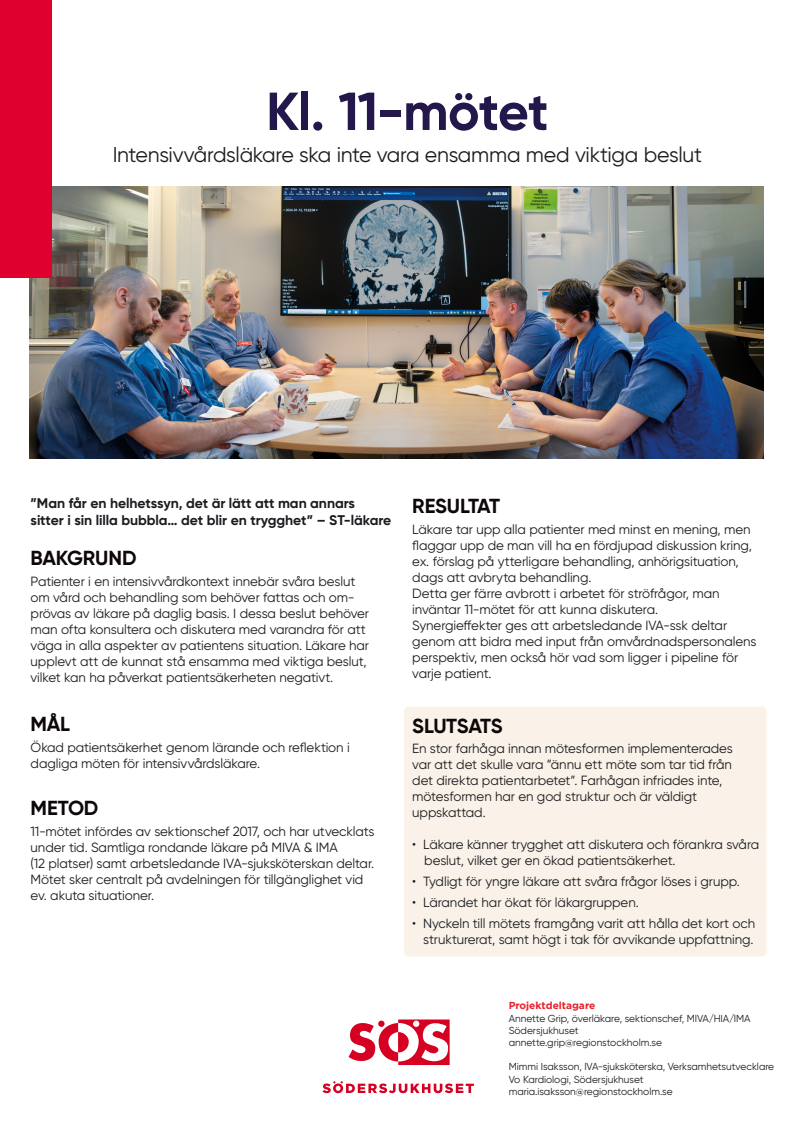
<style>
.page{position:relative;width:794px;height:1134px;background:#fff}
.page>*{position:absolute;margin:0;border:0;box-sizing:border-box;transform-origin:0 0}
.Stor_rubrik{font:700 53.32px "Gilroy";letter-spacing:-.02em;color:#24174c}
.Allmänt_styckeformat{font:21.32px "Gilroy";letter-spacing:-.015em;color:#1b1c20}
.Underrubrik{font:700 20.32px "Gilroy";letter-spacing:-.015em;color:#0d0708}
.Brödtext{font:700 20.32px "Gilroy";color:#0d0708}
.Ingress{font:700 14px/16.8px "Gilroy";letter-spacing:-.005em;color:#1b1c20}
.Brödtext-2{font:13.32px/16px "Gilroy";letter-spacing:-.01em;color:#1b1c20}
.Namn_och_kontakt-brödtext_ruta{font:10.16px/12.2px "Gilroy";letter-spacing:-.005em;color:#1b1c20}
.s1{font-family:"Gotham";font-weight:700;color:#e7212c}
</style>
<div class="page">
<div style="left:404px;top:706px;width:362px;height:250px;background:#faf2e9;border-radius:5px"></div>
<img style="left:30px;top:187px;width:733px;height:271px">
<svg style="left:348px;top:1019px;width:101px;height:46px"></svg>
<svg style="left:322px;top:1081px;width:152px;height:12px"></svg>
<div style="left:0;top:0;width:51px;height:278px;background:#e00030"></div>
<p class="Stor_rubrik" style="left:266px;top:78px;width:284px">Kl. 11-mötet</p>
<p class="Allmänt_styckeformat" style="left:113px;top:142px;width:591px">Intensivvårdsläkare ska inte vara ensamma med viktiga beslut</p>
<p class="Ingress" style="left:31px;top:494px;width:362px">”Man får en helhetssyn, det är lätt att man annars sitter i sin lilla bubbla… det blir en trygghet” – ST-läkare</p>
<p class="Underrubrik" style="left:31px;top:545px;width:107px">BAKGRUND</p>
<p class="Brödtext-2" style="left:31px;top:573px;width:340px">Patienter i en intensivvårdkontext innebär svåra beslut om vård och behandling som behöver fattas och om&shy;prövas av läkare på daglig basis. I dessa beslut behöver man ofta konsultera och diskutera med varandra för att väga in alla aspekter av patientens situation. Läkare har upplevt att de kunnat stå ensamma med viktiga beslut, vilket kan ha påverkat patientsäkerheten negativt.</p>
<p class="Brödtext" style="left:31px;top:711px;width:41px">MÅL</p>
<p class="Brödtext-2" style="left:31px;top:739px;width:321px">Ökad patientsäkerhet genom lärande och reflektion i dagliga möten för intensivvårdsläkare.</p>
<p class="Underrubrik" style="left:31px;top:795px;width:69px">METOD</p>
<p class="Brödtext-2" style="left:31px;top:823px;width:345px">11-mötet infördes av sektionschef 2017, och har utvecklats under tid. Samtliga rondande läkare på MIVA &amp; IMA</p>
<p class="Brödtext-2" style="left:31px;top:855px;width:345px">(12 platser) samt arbetsledande IVA-sjuksköterskan deltar.</p>
<p class="Brödtext-2" style="left:31px;top:871px;width:334px">Mötet sker centralt på avdelningen för tillgänglighet vid ev. akuta situationer.</p>
<p class="Underrubrik" style="left:412px;top:493px;width:89px">RESULTAT</p>
<p class="Brödtext-2" style="left:412px;top:521px;width:341px;text-align:justify">Läkare tar upp alla patienter med minst en mening, men flaggar upp de man vill ha en fördjupad diskussion kring, ex. förslag på ytterligare behandling, anhörigsituation,</p>
<p class="Brödtext-2" style="left:412px;top:569px;width:181px">dags att avbryta behandling.</p>
<p class="Brödtext-2" style="left:412px;top:585px;width:309px">Detta ger färre avbrott i arbetet för ströfrågor, man</p>
<p class="Brödtext-2" style="left:412px;top:601px;width:247px">inväntar 11-mötet för att kunna diskutera.</p>
<p class="Brödtext-2" style="left:412px;top:617px;width:316px">Synergieffekter ges att arbetsledande IVA-ssk deltar</p>
<p class="Brödtext-2" style="left:412px;top:633px;width:346px">genom att bidra med input från omvårdnadspersonalens perspektiv, men också hör vad som ligger i pipeline för</p>
<p class="Brödtext-2" style="left:412px;top:665px;width:81px">varje patient.</p>
<p class="Underrubrik" style="left:412px;top:713px;width:92px">SLUTSATS</p>
<p class="Brödtext-2" style="left:412px;top:740px;width:322px">En stor farhåga innan mötesformen implementerades</p>
<p class="Brödtext-2" style="left:412px;top:756px;width:321px">var att det skulle vara ”ännu ett möte som tar tid från</p>
<p class="Brödtext-2" style="left:412px;top:772px;width:312px">det direkta patientarbetet”. Farhågan infriades inte,</p>
<p class="Brödtext-2" style="left:412px;top:788px;width:286px">mötesformen har en god struktur och är väldigt</p>
<p class="Brödtext-2" style="left:412px;top:804px;width:75px">uppskattad.</p>
<p class="Brödtext-2" style="left:424px;top:836px;width:336px;text-indent:-12px">• Läkare känner trygghet att diskutera och förankra svåra beslut, vilket ger en ökad patientsäkerhet.</p>
<p class="Brödtext-2" style="left:412px;top:873px;width:329px">• Tydligt för yngre läkare att svåra frågor löses i grupp.</p>
<p class="Brödtext-2" style="left:412px;top:894px;width:228px">• Lärandet har ökat för läkargruppen.</p>
<p class="Brödtext-2" style="left:412px;top:915px;width:344px;text-align:right">• Nyckeln till mötets framgång varit att hålla det kort och strukturerat, samt högt i tak för avvikande uppfattning.</p>
<p class="Namn_och_kontakt-brödtext_ruta" style="left:509px;top:1000px;width:243px"><span class="s1">Projektdeltagare<br></span>Annette Grip, överläkare, sektionschef, MIVA/HIA/IMA</p>
<p class="Namn_och_kontakt-brödtext_ruta" style="left:509px;top:1024px;width:71px">Södersjukhuset</p>
<p class="Namn_och_kontakt-brödtext_ruta" style="left:509px;top:1036px;width:155px">annette.grip@regionstockholm.se</p>
<p class="Namn_och_kontakt-brödtext_ruta" style="left:509px;top:1061px;width:267px">Mimmi Isaksson, IVA-sjuksköterska, Verksamhetsutvecklare</p>
<p class="Namn_och_kontakt-brödtext_ruta" style="left:509px;top:1073px;width:136px">Vo Kardiologi, Södersjukhuset</p>
<p class="Namn_och_kontakt-brödtext_ruta" style="left:509px;top:1085px;width:165px">maria.isaksson@regionstockholm.se</p>
</div>
